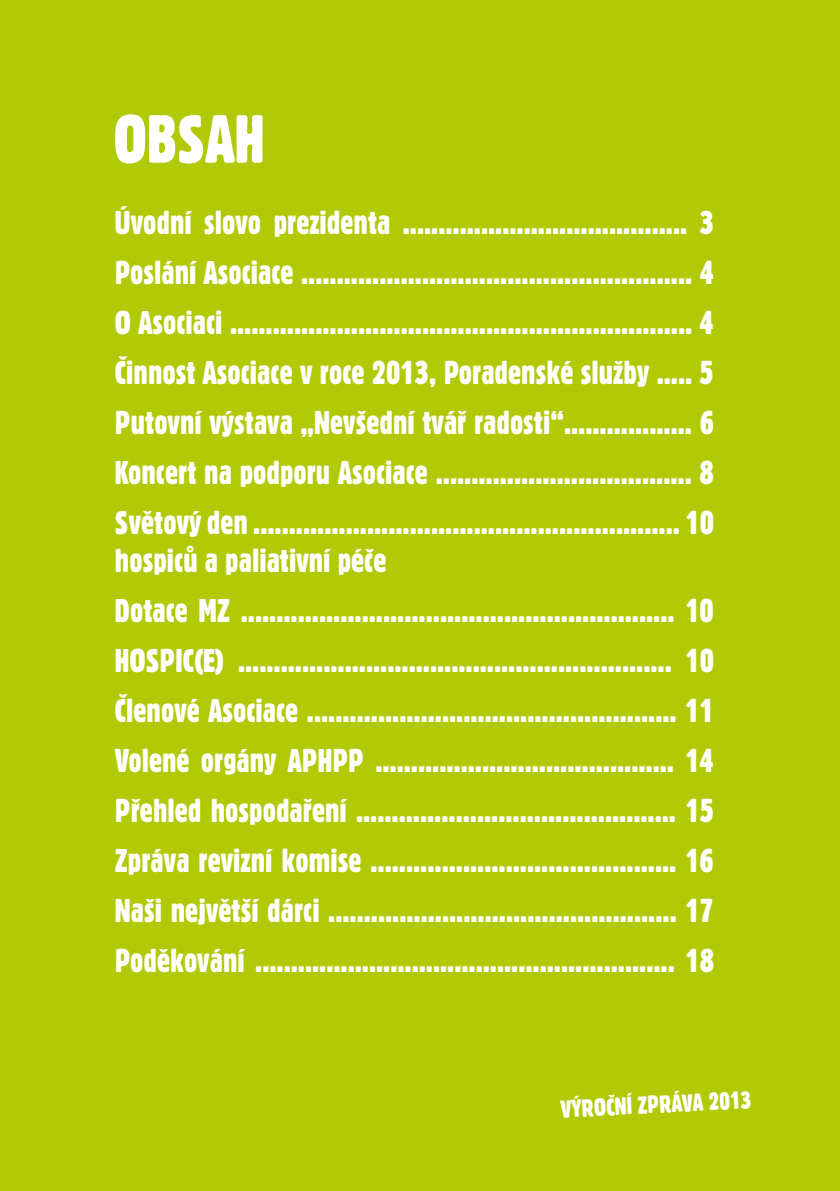
<style>
.page{position:relative;width:840px;height:1191px;background:#fff}
.page>*{position:absolute;margin:0;border:0;box-sizing:border-box;transform-origin:0 0}
.t1{font:66px "Gothic 821 Condensed BTCE";color:#fff}
.t2{font:32px/50px "Gothic 821 Condensed BTCE";color:#fff;text-align:justify}
.t3{font:24px "Gothic 821 Condensed BTCE";color:#fff}
</style>
<div class="page">
<div style="left:0;top:0;width:839px;height:1191px;background:#b1c906"></div>
<h1 class="t1" style="left:113px;top:99px;width:152px">OBSAH</h1>
<p class="t2" style="left:115px;top:197px;width:600px">Úvodní slovo prezidenta ........................................ 3<br>Poslání Asociace ....................................................... 4<br>O Asociaci ................................................................. 4<br>Činnost Asociace v roce 2013, Poradenské služby ..... 5<br>Putovní výstava „Nevšední tvář radosti“.................. 6<br>Koncert na podporu Asociace .................................... 8<br>Světový den ............................................................ 10</p>
<p class="t2" style="left:115px;top:535px;width:600px;text-align:left">hospiců a paliativní péče<br>Dotace MZ ............................................................. 10<br>HOSPIC(E) ............................................................. 10<br>Členové Asociace .................................................... 11<br>Volené orgány APHPP .......................................... 14<br>Přehled hospodaření ............................................. 15<br>Zpráva revizní komise ........................................... 16<br>Naši největší dárci ................................................. 17<br>Poděkování ........................................................... 18</p>
<p class="t3" style="left:559px;top:1094px;width:192px;rotate:-3deg">VÝROČNÍ ZPRÁVA 2013</p>
</div>
